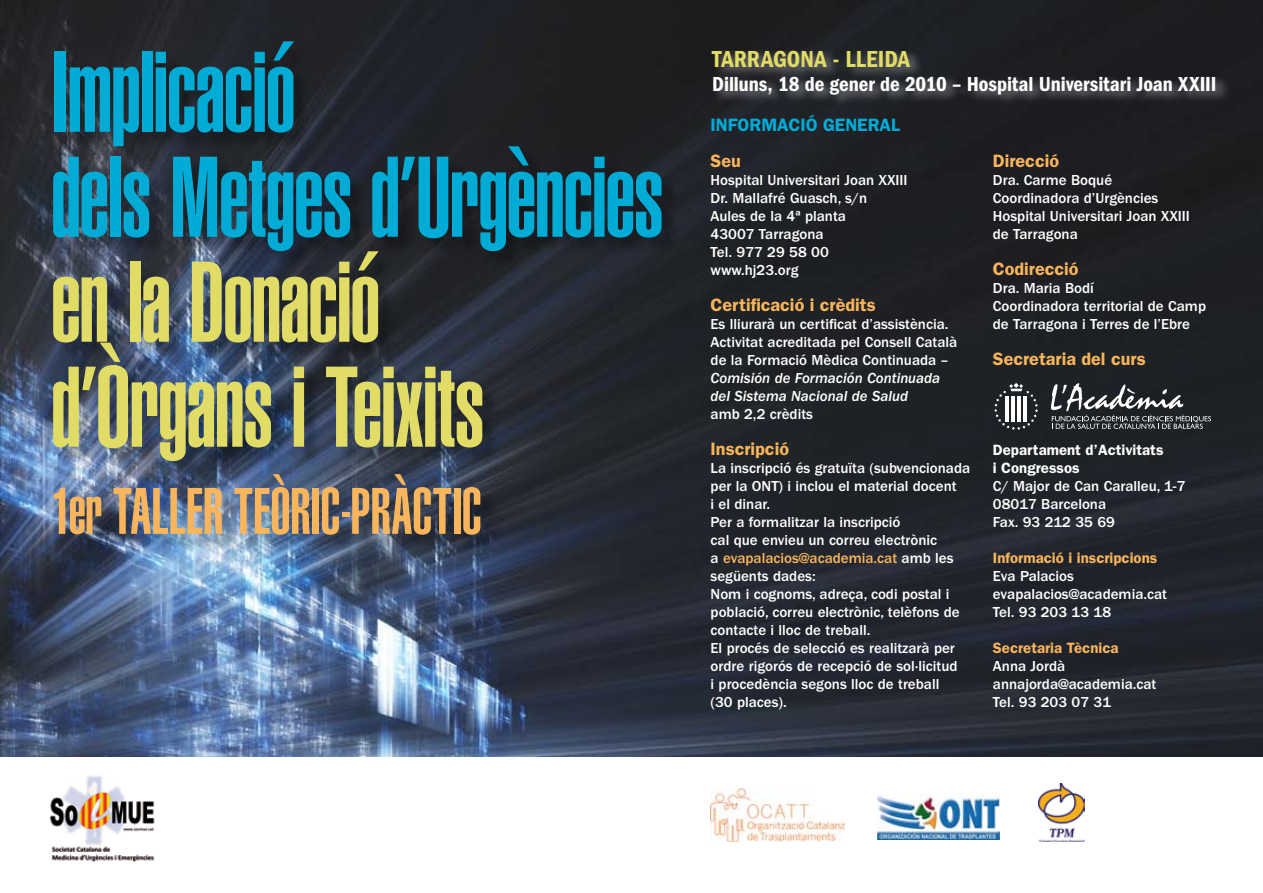
<style>
.page{position:relative;width:1263px;height:893px;background:#fff}
.page>*{position:absolute;margin:0;border:0;box-sizing:border-box;transform-origin:0 0}
.t1{font:112.5px/105px "Helvetica LT Std Ultra Comp";letter-spacing:-.015em;color:#00acd6;scale:.96 1}
.t2{font:112.5px/105px "Helvetica LT Std Ultra Comp";letter-spacing:-.015em;color:#e0dc65;scale:.96 1}
.t3{font:64.5px "Helvetica LT Std Ultra Comp";color:#f8b55b;scale:.96 1}
.t4{font:24px "ITC Franklin Gothic Std Dm Cd";color:#e0dc65}
.t5{font:21px "ITC Franklin Gothic Std Dm Cd";letter-spacing:-.005em;color:#fff}
.t6{font:600 18px "ITC Franklin Gothic Std";color:#f8b55b}
.t7{font:600 18px "ITC Franklin Gothic Std";color:#00acd6}
.t8{font:500 15px/18px "ITC Franklin Gothic Std";color:#fff}
.t9{font:15px/18px "ITC Franklin Gothic Std Med It";color:#fff}
.t10{font:600 15px "ITC Franklin Gothic Std";color:#f8b55b}
.t11{font:600 15px/18px "ITC Franklin Gothic Std";color:#fff}
.s1{color:#f8b55b}
</style>
<div class="page">
<img style="left:0;top:0;width:1263px;height:757px">
<div style="left:56px;top:43px;width:624px;height:510px;background:#000;opacity:.3"></div>
<img style="left:877px;top:795px;width:122px;height:45px">
<img style="left:711px;top:788px;width:133px;height:54px">
<img style="left:1038px;top:784px;width:47px;height:58px">
<div style="left:710px;top:47px;width:519px;height:59px;background:#fff;opacity:.4"></div>
<svg style="left:1051px;top:383px;width:160px;height:46px"></svg>
<svg style="left:994px;top:383px;width:44px;height:47px"></svg>
<img style="left:50px;top:775px;width:105px;height:87px">
<h1 class="t1" style="left:51px;top:41px;width:640px">Implicació<br>dels Metges d’Urgències</h1>
<h1 class="t2" style="left:51px;top:251px;width:453px">en la Donació d’Òrgans i Teixits</h1>
<h2 class="t3" style="left:51px;top:474px;width:450px">1er TALLER TEÒRIC-PRÀCTIC</h2>
<h3 class="t4" style="left:712px;top:46px;width:199px">TARRAGONA - LLEIDA</h3>
<h3 class="t5" style="left:712px;top:73px;width:506px">Dilluns, 18 de gener de 2010 – Hospital Universitari Joan XXIII</h3>
<p class="t7" style="left:711px;top:115px;width:191px">INFORMACIÓ GENERAL</p>
<p class="t6" style="left:711px;top:151px;width:32px">Seu</p>
<p class="t8" style="left:711px;top:172px;width:198px">Hospital Universitari Joan XXIII<br>Dr. Mallafré Guasch, s/n<br>Aules de la 4ª planta<br>43007 Tarragona<br>Tel. 977 29 58 00 www.hj23.org</p>
<p class="t6" style="left:711px;top:295px;width:167px">Certificació i crèdits</p>
<p class="t8" style="left:711px;top:316px;width:248px">Es lliurarà un certificat d’assistència.<br>Activitat acreditada pel Consell Català de la Formació Mèdica Continuada –</p>
<p class="t9" style="left:711px;top:370px;width:231px">Comisión de Formación Continuada del Sistema Nacional de Salud</p>
<p class="t8" style="left:711px;top:406px;width:104px">amb 2,2 crèdits</p>
<p class="t6" style="left:711px;top:439px;width:80px">Inscripció</p>
<p class="t8" style="left:711px;top:460px;width:261px">La inscripció és gratuïta (subvencionada per la ONT) i inclou el material docent<br>i el dinar.<br>Per a formalitzar la inscripció<br>cal que envieu un correu electrònic<br>a <span class="s1">evapalacios@academia.cat</span> amb les següents dades:<br>Nom i cognoms, adreça, codi postal i població, correu electrònic, telèfons de contacte i lloc de treball.<br>El procés de selecció es realitzarà per ordre rigorós de recepció de sol·licitud<br>i procedència segons lloc de treball<br>(30 places).</p>
<p class="t6" style="left:993px;top:151px;width:68px">Direcció</p>
<p class="t8" style="left:993px;top:172px;width:198px">Dra. Carme Boqué<br>Coordinadora d’Urgències<br>Hospital Universitari Joan XXIII de Tarragona</p>
<p class="t6" style="left:993px;top:259px;width:87px">Codirecció</p>
<p class="t8" style="left:993px;top:280px;width:215px">Dra. Maria Bodí<br>Coordinadora territorial de Camp de Tarragona i Terres de l’Ebre</p>
<p class="t6" style="left:993px;top:349px;width:154px">Secretaria del curs</p>
<p class="t11" style="left:993px;top:441px;width:172px">Departament d’Activitats i Congressos</p>
<p class="t8" style="left:993px;top:478px;width:194px">C/ Major de Can Caralleu, 1-7<br>08017 Barcelona<br>Fax. 93 212 35 69</p>
<p class="t10" style="left:993px;top:549px;width:166px">Informació i inscripcions</p>
<p class="t8" style="left:993px;top:568px;width:176px">Eva Palacios evapalacios@academia.cat<br>Tel. 93 203 13 18</p>
<p class="t10" style="left:993px;top:639px;width:127px">Secretaria Tècnica</p>
<p class="t8" style="left:993px;top:658px;width:165px">Anna Jordà annajorda@academia.cat<br>Tel. 93 203 07 31</p>
</div>
